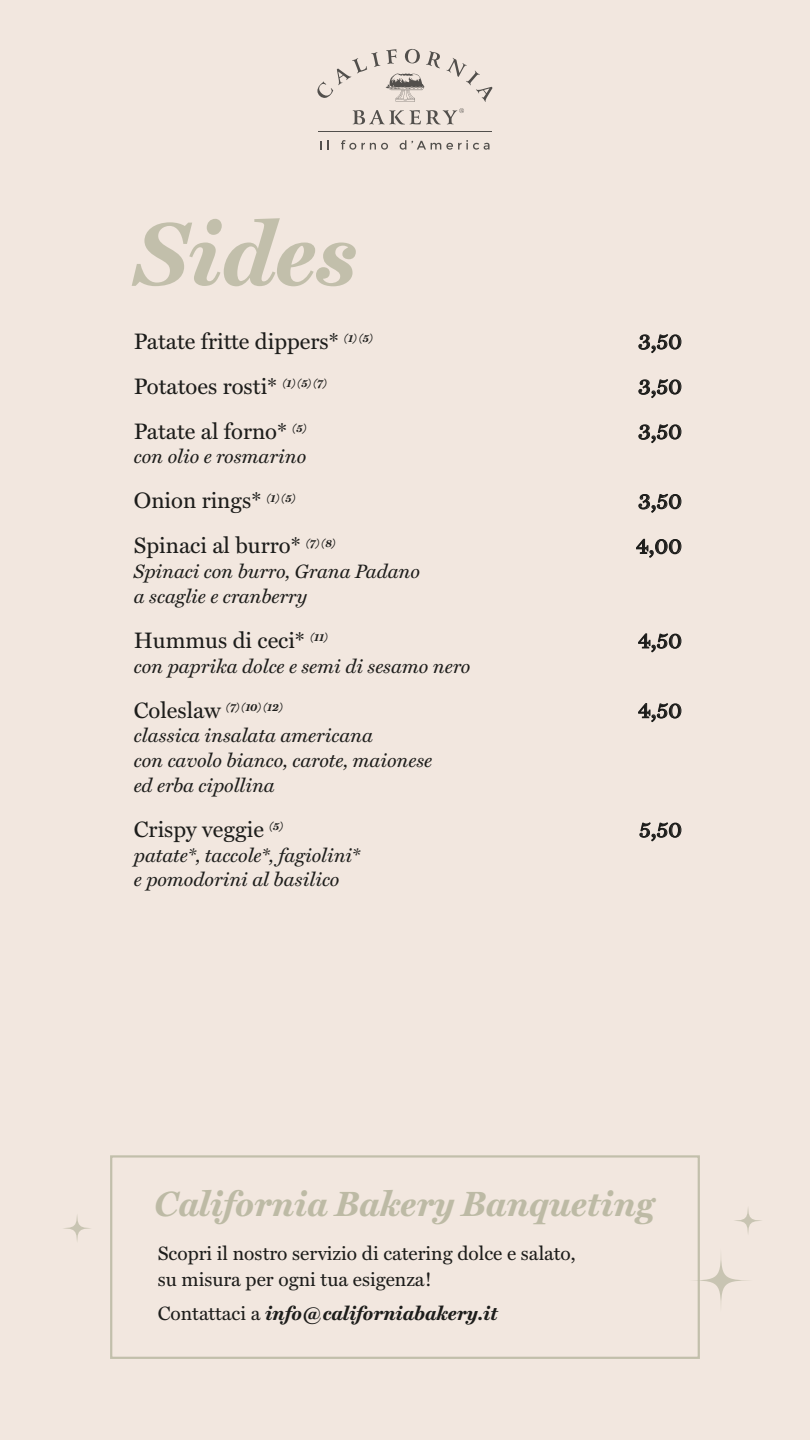
<style>
.page{position:relative;width:810px;height:1440px;background:#f2e7df}
.page>*{position:absolute;margin:0;border:0;box-sizing:border-box;transform-origin:0 0}
.t1{font:italic 700 90px "Miller Text";color:rgb(183 182 159/.8)}
.t2{font:italic 700 35.25px "Miller Text";color:rgb(183 182 159/.9)}
.t3{font:22.5px "Miller Text";color:#1d1d1b}
.t4{font:italic 19.5px/24.8px "Miller Text";color:#1d1d1b}
.t5{font:19.5px/25.5px "Miller Text";color:#1d1d1b}
.t6{font:italic 700 19.5px "Miller Text";color:#1d1d1b}
.t7{font:italic 700 11.4px "Miller Text";color:#1d1d1b;scale:.96 1}
.s1{font-weight:400;font-style:normal;font-size:22.5px}
.s2{font-weight:400;font-style:normal}
</style>
<div class="page">
<svg style="left:320px;top:141px;width:2px;height:9px"></svg>
<svg style="left:341px;top:140px;width:47px;height:10px"></svg>
<svg style="left:400px;top:140px;width:90px;height:10px"></svg>
<hr style="left:318px;top:131px;width:174px;height:1px;background:#1d1d1b">
<svg style="left:317px;top:49px;width:176px;height:53px"></svg>
<svg style="left:353px;top:108px;width:111px;height:16px"></svg>
<svg style="left:639px;top:334px;width:42px;height:19px"></svg>
<svg style="left:639px;top:379px;width:42px;height:19px"></svg>
<svg style="left:639px;top:424px;width:42px;height:19px"></svg>
<svg style="left:639px;top:494px;width:42px;height:19px"></svg>
<svg style="left:636px;top:539px;width:45px;height:19px"></svg>
<svg style="left:638px;top:634px;width:43px;height:18px"></svg>
<svg style="left:638px;top:703px;width:43px;height:19px"></svg>
<svg style="left:640px;top:823px;width:41px;height:18px"></svg>
<svg style="left:682px;top:1241px;width:78px;height:78px"></svg>
<svg style="left:726px;top:1198px;width:45px;height:45px"></svg>
<svg style="left:55px;top:1206px;width:45px;height:45px"></svg>
<div style="left:110px;top:1155px;width:590px;height:204px;border:2px solid #b7b69f"></div>
<h1 class="t1" style="left:134px;top:199px;width:223px">Sides</h1>
<p class="t3" style="left:134px;top:328px;width:240px">Patate fritte dippers* <sup>(1)</sup> <sup>(5)</sup></p>
<p class="t3" style="left:638px;top:328px;width:45px">3,50</p>
<p class="t3" style="left:134px;top:373px;width:194px">Potatoes rosti* <sup>(1)</sup> <sup>(5)</sup> <sup>(7)</sup></p>
<p class="t3" style="left:638px;top:373px;width:45px">3,50</p>
<p class="t3" style="left:134px;top:418px;width:174px">Patate al forno* <sup>(5)</sup></p>
<p class="t3" style="left:638px;top:418px;width:45px">3,50</p>
<p class="t4" style="left:134px;top:443px;width:174px">con olio e rosmarino</p>
<p class="t3" style="left:134px;top:487px;width:163px">Onion rings* <sup>(1)</sup> <sup>(5)</sup></p>
<p class="t3" style="left:638px;top:487px;width:45px">3,50</p>
<p class="t3" style="left:134px;top:532px;width:203px">Spinaci al burro* <sup>(7)</sup> <sup>(8)</sup></p>
<p class="t3" style="left:636px;top:532px;width:48px">4,00</p>
<p class="t4" style="left:134px;top:558px;width:288px">Spinaci con burro, Grana Padano a scaglie e cranberry</p>
<p class="t3" style="left:134px;top:627px;width:196px">Hummus di ceci* <sup>(11)</sup></p>
<p class="t3" style="left:638px;top:627px;width:45px">4,50</p>
<p class="t4" style="left:134px;top:652px;width:338px">con paprika dolce e semi di sesamo nero</p>
<p class="t7" style="left:134px;top:700px;width:157px"><span class="s1">Coleslaw</span> (7) (10) (12)</p>
<p class="t3" style="left:638px;top:697px;width:45px">4,50</p>
<p class="t4" style="left:134px;top:722px;width:300px">classica insalata americana<br>con cavolo bianco, carote, maionese ed erba cipollina</p>
<p class="t3" style="left:134px;top:816px;width:151px">Crispy veggie <sup>(5)</sup></p>
<p class="t3" style="left:639px;top:816px;width:44px">5,50</p>
<p class="t4" style="left:134px;top:841px;width:227px">patate*, taccole*, fagiolini* e pomodorini al basilico</p>
<h2 class="t2" style="left:154px;top:1182px;width:502px">California Bakery Banqueting</h2>
<p class="t5" style="left:158px;top:1241px;width:420px">Scopri il nostro servizio di catering dolce e salato, su misura per ogni tua esigenza!</p>
<p class="t6" style="left:158px;top:1301px;width:341px"><span class="s2">Contattaci a</span> info@californiabakery.it</p>
</div>
